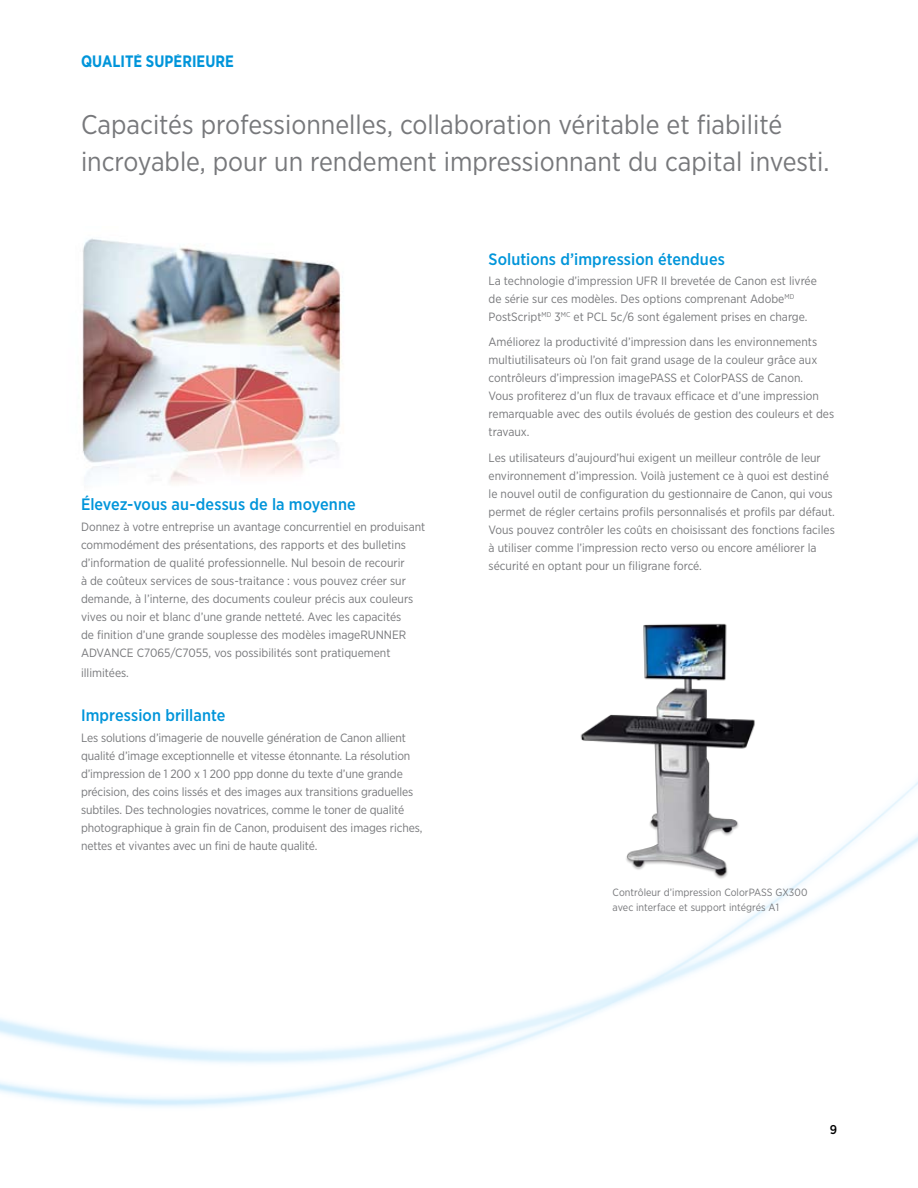
<style>
.page{position:relative;width:918px;height:1188px;background:#fff}
.page>*{position:absolute;margin:0;border:0;box-sizing:border-box;transform-origin:0 0}
.t1{font:27px/37.5px "Gotham Narrow";color:#77787b}
.t2{font:500 16.5px "Gotham Narrow";letter-spacing:.005em;color:#0095da}
.t3{font:700 16.5px "Gotham Narrow";letter-spacing:.005em;color:#0095da;scale:.93 1}
.t4{font:500 12.75px "Gotham Narrow";color:#000}
.t5{font:12px/18px "Gotham Narrow";color:#77787b}
.t6{font:10.5px/14.4px "Gotham Narrow";letter-spacing:.005em;color:#77787b}
</style>
<div class="page">
<img style="left:0;top:781px;width:918px;height:326px">
<img style="left:82px;top:238px;width:260px;height:245px">
<img style="left:570px;top:623px;width:206px;height:260px">
<h2 class="t3" style="left:81px;top:51px;width:166px">QUALITÉ SUPÉRIEURE</h2>
<h1 class="t1" style="left:81px;top:105px;width:750px">Capacités professionnelles, collaboration véritable et fiabilité incroyable, pour un rendement impressionnant du capital investi.</h1>
<h2 class="t2" style="left:81px;top:494px;width:276px">Élevez-vous au-dessus de la moyenne</h2>
<p class="t5" style="left:81px;top:517px;width:346px">Donnez à votre entreprise un avantage concurrentiel en produisant commodément des présentations, des rapports et des bulletins d’information de qualité professionnelle. Nul besoin de recourir<br>à de coûteux services de sous-traitance : vous pouvez créer sur demande, à l’interne, des documents couleur précis aux couleurs vives ou noir et blanc d’une grande netteté. Avec les capacités<br>de finition d’une grande souplesse des modèles imageRUNNER ADVANCE C7065/C7055, vos possibilités sont pratiquement</p>
<p class="t5" style="left:81px;top:664px;width:49px">illimitées.</p>
<h2 class="t2" style="left:81px;top:705px;width:146px">Impression brillante</h2>
<p class="t5" style="left:81px;top:728px;width:343px">Les solutions d’imagerie de nouvelle génération de Canon allient qualité d’image exceptionnelle et vitesse étonnante. La résolution d’impression de 1 200 x 1 200 ppp donne du texte d’une grande précision, des coins lissés et des images aux transitions graduelles subtiles. Des technologies novatrices, comme le toner de qualité photographique à grain fin de Canon, produisent des images riches, nettes et vivantes avec un fini de haute qualité.</p>
<h2 class="t2" style="left:489px;top:249px;width:238px">Solutions d’impression étendues</h2>
<p class="t5" style="left:489px;top:271px;width:330px">La technologie d’impression UFR II brevetée de Canon est livrée de série sur ces modèles. Des options comprenant Adobe<sup>MD<br></sup>PostScript<sup>MD</sup> 3<sup>MC</sup> et PCL 5c/6 sont également prises en charge.</p>
<p class="t5" style="left:489px;top:333px;width:347px">Améliorez la productivité d’impression dans les environnements multiutilisateurs où l’on fait grand usage de la couleur grâce aux contrôleurs d’impression imagePASS et ColorPASS de Canon.<br>Vous profiterez d’un flux de travaux efficace et d’une impression remarquable avec des outils évolués de gestion des couleurs et des travaux.</p>
<p class="t5" style="left:489px;top:449px;width:348px">Les utilisateurs d’aujourd’hui exigent un meilleur contrôle de leur environnement d’impression. Voilà justement ce à quoi est destiné le nouvel outil de configuration du gestionnaire de Canon, qui vous permet de régler certains profils personnalisés et profils par défaut.<br>Vous pouvez contrôler les coûts en choisissant des fonctions faciles à utiliser comme l’impression recto verso ou encore améliorer la sécurité en optant pour un filigrane forcé.</p>
<p class="t6" style="left:613px;top:885px;width:196px">Contrôleur d’impression ColorPASS GX300 avec interface et support intégrés A1</p>
<p class="t4" style="left:830px;top:1121px;width:9px">9</p>
</div>
